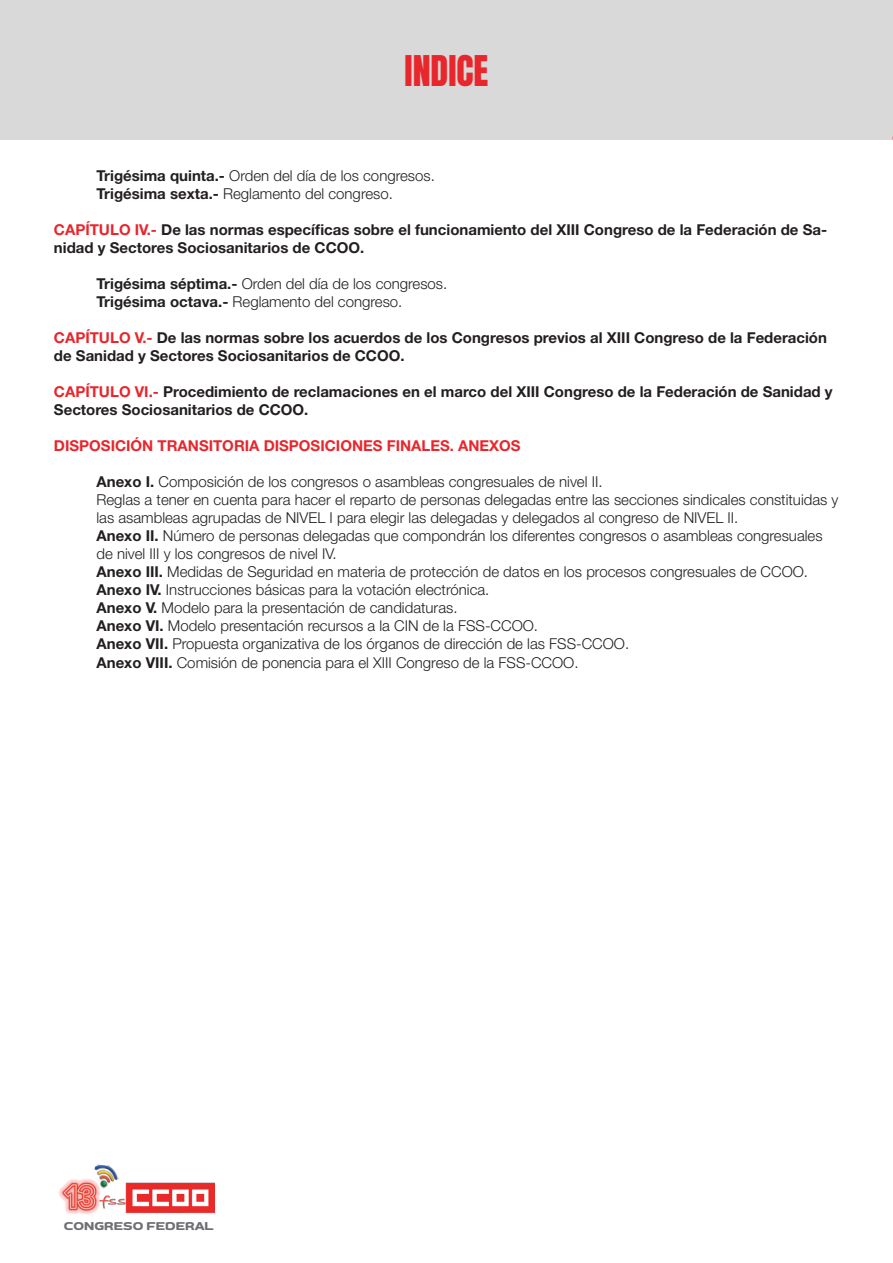
<style>
.page{position:relative;width:893px;height:1263px;background:#fff}
.page>*{position:absolute;margin:0;border:0;box-sizing:border-box;transform-origin:0 0}
.t1{font:36px "Anton";color:#e8262c}
.t2{font:300 15px/18px "Helvetica Neue LT Std";color:#231f20}
.t3{font:700 15px/18px "Helvetica Neue LT Std";color:#231f20}
.t4{font:700 15px "Helvetica Neue LT Std";color:#e8262c}
.t5{font:12.45px "Dumondi Bo Ex";color:#6d6f73}
.s1{font-weight:700}
.s2{color:#e8262c}
</style>
<div class="page">
<div style="left:0;top:0;width:893px;height:140px;background:#d8d9d8"></div>
<img style="left:94px;top:1164px;width:25px;height:25px">
<img style="left:125px;top:1182px;width:90px;height:31px">
<img style="left:59px;top:1178px;width:42px;height:37px">
<img style="left:99px;top:1196px;width:27px;height:13px">
<h1 class="t1" style="left:404px;top:52px;width:85px">INDICE</h1>
<p class="t2" style="left:97px;top:167px;width:340px"><span class="s1">Trigésima quinta.-</span> Orden del día de los congresos.<br><span class="s1">Trigésima sexta.-</span> Reglamento del congreso.</p>
<p class="t3" style="left:54px;top:221px;width:775px"><span class="s2">CAPÍTULO IV.-</span> De las normas específicas sobre el funcionamiento del XIII Congreso de la Federación de Sa&shy;nidad y Sectores Sociosanitarios de CCOO.</p>
<p class="t2" style="left:97px;top:275px;width:352px"><span class="s1">Trigésima séptima.-</span> Orden del día de los congresos.<br><span class="s1">Trigésima octava.-</span> Reglamento del congreso.</p>
<p class="t3" style="left:54px;top:329px;width:774px"><span class="s2">CAPÍTULO V.-</span> De las normas sobre los acuerdos de los Congresos previos al XIII Congreso de la Federación de Sanidad y Sectores Sociosanitarios de CCOO.</p>
<p class="t3" style="left:54px;top:383px;width:780px"><span class="s2">CAPÍTULO VI.-</span> Procedimiento de reclamaciones en el marco del XIII Congreso de la Federación de Sanidad y<br>Sectores Sociosanitarios de CCOO.</p>
<p class="t4" style="left:54px;top:437px;width:468px">DISPOSICIÓN TRANSITORIA DISPOSICIONES FINALES. ANEXOS</p>
<p class="t2" style="left:97px;top:473px;width:743px"><span class="s1">Anexo I.</span> Composición de los congresos o asambleas congresuales de nivel II.<br>Reglas a tener en cuenta para hacer el reparto de personas delegadas entre las secciones sindicales constituidas y las asambleas agrupadas de NIVEL I para elegir las delegadas y delegados al congreso de NIVEL II.<br><span class="s1">Anexo II.</span> Número de personas delegadas que compondrán los diferentes congresos o asambleas congresuales de nivel III y los congresos de nivel IV.<br><span class="s1">Anexo III.</span> Medidas de Seguridad en materia de protección de datos en los procesos congresuales de CCOO.<br><span class="s1">Anexo IV.</span> Instrucciones básicas para la votación electrónica.<br><span class="s1">Anexo V.</span> Modelo para la presentación de candidaturas.<br><span class="s1">Anexo VI.</span> Modelo presentación recursos a la CIN de la FSS-CCOO.<br><span class="s1">Anexo VII.</span> Propuesta organizativa de los órganos de dirección de las FSS-CCOO.<br><span class="s1">Anexo VIII.</span> Comisión de ponencia para el XIII Congreso de la FSS-CCOO.</p>
<p class="t5" style="left:64px;top:1218px;width:151px">CONGRESO FEDERAL</p>
</div>
